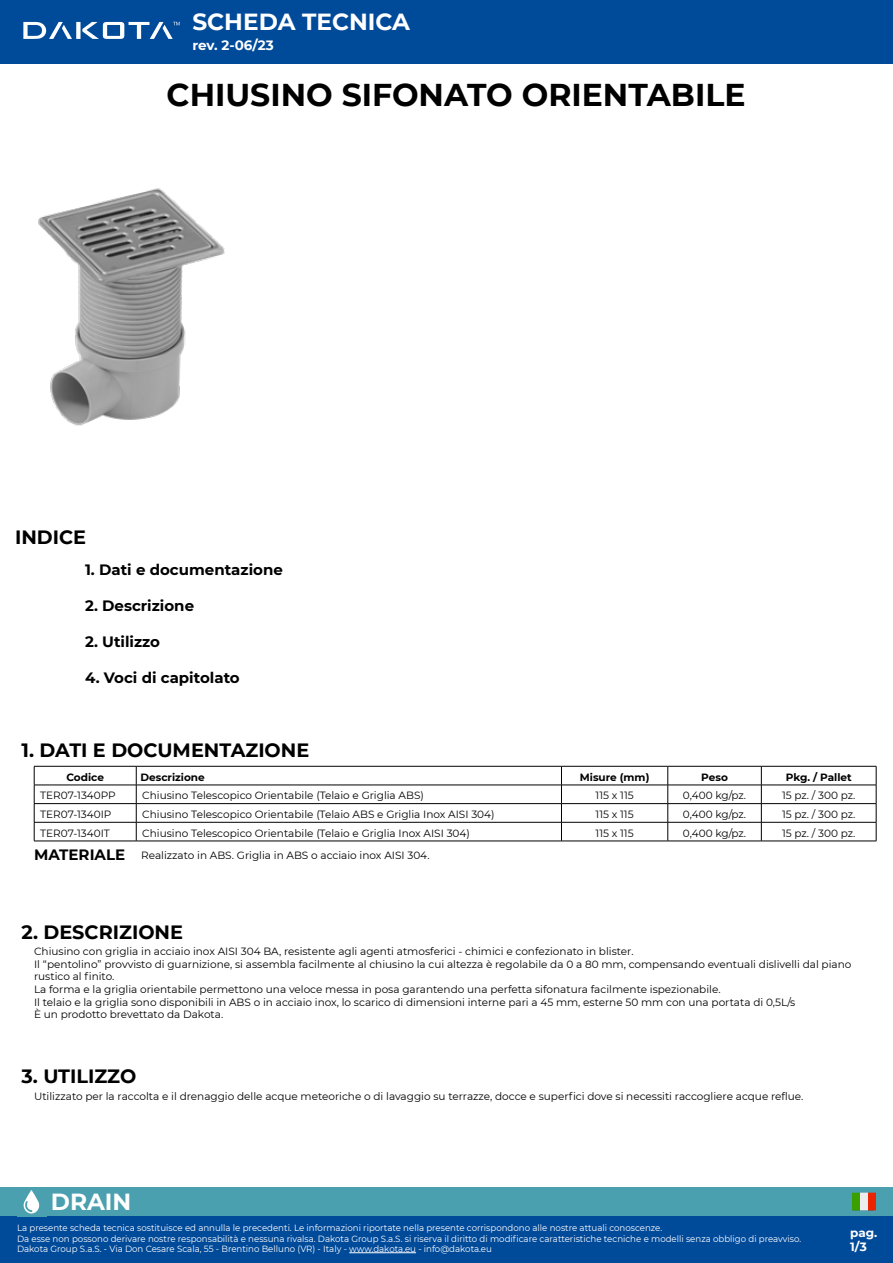
<style>
.page{position:relative;width:893px;height:1263px;background:#fff}
.page>*{position:absolute;margin:0;border:0;box-sizing:border-box;transform-origin:0 0}
.t1{font:700 31.5px "Montserrat";color:#000}
.t2{font:700 23.25px "Montserrat";color:#fff}
.t3{font:700 19.2px "Montserrat";color:#000}
.t4{font:700 15px "Montserrat";color:#000}
.t5{font:700 13.5px "Montserrat";letter-spacing:-.005em;color:#fff}
.t6{font:700 12px/14.4px "Montserrat";color:#fff}
.t7{font:10.5px/12.6px "Montserrat";color:#000}
.t8{font:700 10.5px "Montserrat";color:#000}
.t9{font:9px/10.5px "Montserrat";color:#fff;scale:.96 1}
.s1{font-weight:700;font-size:15px}
</style>
<div class="page">
<div style="left:0;top:0;width:893px;height:64px;background:#004a9a"></div>
<div style="left:0;top:1216px;width:893px;height:47px;background:#004a9a"></div>
<div style="left:0;top:1187px;width:893px;height:29px;background:#4aa0af"></div>
<svg style="left:24px;top:1190px;width:15px;height:23px"></svg>
<svg style="left:852px;top:1193px;width:24px;height:17px"></svg>
<hr style="left:349px;top:1252px;width:67px;height:1px;background:#fff">
<div style="left:76px;top:22px;width:5px;height:17px;background:#fff"></div>
<svg style="left:23px;top:22px;width:49px;height:17px"></svg>
<svg style="left:82px;top:22px;width:98px;height:17px"></svg>
<img style="left:38px;top:188px;width:187px;height:238px">
<hr style="left:34px;top:766px;width:102px;height:1px;background:#000">
<hr style="left:136px;top:766px;width:425px;height:1px;background:#000">
<hr style="left:561px;top:766px;width:107px;height:1px;background:#000">
<hr style="left:668px;top:766px;width:93px;height:1px;background:#000">
<hr style="left:761px;top:766px;width:115px;height:1px;background:#000">
<hr style="left:34px;top:785px;width:102px;height:1px;background:#000">
<hr style="left:136px;top:785px;width:425px;height:1px;background:#000">
<hr style="left:561px;top:785px;width:107px;height:1px;background:#000">
<hr style="left:668px;top:785px;width:93px;height:1px;background:#000">
<hr style="left:761px;top:785px;width:115px;height:1px;background:#000">
<hr style="left:34px;top:803px;width:102px;height:1px;background:#000">
<hr style="left:136px;top:803px;width:425px;height:1px;background:#000">
<hr style="left:561px;top:803px;width:107px;height:1px;background:#000">
<hr style="left:668px;top:803px;width:93px;height:1px;background:#000">
<hr style="left:761px;top:803px;width:115px;height:1px;background:#000">
<hr style="left:34px;top:822px;width:102px;height:1px;background:#000">
<svg style="left:34px;top:766px;width:1px;height:75px"></svg>
<hr style="left:136px;top:822px;width:425px;height:1px;background:#000">
<svg style="left:136px;top:766px;width:1px;height:75px"></svg>
<hr style="left:561px;top:822px;width:107px;height:1px;background:#000">
<svg style="left:561px;top:766px;width:1px;height:75px"></svg>
<hr style="left:668px;top:822px;width:93px;height:1px;background:#000">
<svg style="left:667px;top:766px;width:1px;height:75px"></svg>
<hr style="left:761px;top:822px;width:115px;height:1px;background:#000">
<svg style="left:761px;top:766px;width:1px;height:75px"></svg>
<svg style="left:876px;top:766px;width:1px;height:75px"></svg>
<hr style="left:34px;top:841px;width:102px;height:1px;background:#000">
<hr style="left:136px;top:841px;width:425px;height:1px;background:#000">
<hr style="left:561px;top:841px;width:107px;height:1px;background:#000">
<hr style="left:668px;top:841px;width:93px;height:1px;background:#000">
<hr style="left:761px;top:841px;width:115px;height:1px;background:#000">
<h2 class="t2" style="left:192px;top:5px;width:219px">SCHEDA TECNICA</h2>
<p class="t5" style="left:192px;top:35px;width:83px">rev. 2-06/23</p>
<h1 class="t1" style="left:167px;top:72px;width:580px">CHIUSINO SIFONATO ORIENTABILE</h1>
<h3 class="t3" style="left:15px;top:523px;width:73px">INDICE</h3>
<h3 class="t4" style="left:85px;top:559px;width:199px">1. Dati e documentazione</h3>
<h3 class="t4" style="left:85px;top:595px;width:111px">2. Descrizione</h3>
<h3 class="t4" style="left:85px;top:631px;width:77px">2. Utilizzo</h3>
<h3 class="t4" style="left:85px;top:667px;width:156px">4. Voci di capitolato</h3>
<h3 class="t3" style="left:22px;top:736px;width:289px">1. DATI E DOCUMENTAZIONE</h3>
<p class="t8" style="left:66px;top:769px;width:39px">Codice</p>
<p class="t8" style="left:141px;top:769px;width:66px">Descrizione</p>
<p class="t8" style="left:580px;top:769px;width:71px">Misure (mm)</p>
<p class="t8" style="left:701px;top:769px;width:28px">Peso</p>
<p class="t8" style="left:786px;top:769px;width:68px">Pkg. / Pallet</p>
<p class="t7" style="left:40px;top:789px;width:77px">TER07-1340PP</p>
<p class="t7" style="left:142px;top:789px;width:283px">Chiusino Telescopico Orientabile (Telaio e Griglia ABS)</p>
<p class="t7" style="left:596px;top:789px;width:40px">115 x 115</p>
<p class="t7" style="left:683px;top:789px;width:65px">0,400 kg/pz.</p>
<p class="t7" style="left:782px;top:789px;width:75px">15 pz. / 300 pz.</p>
<p class="t7" style="left:40px;top:808px;width:73px">TER07-1340IP</p>
<p class="t7" style="left:142px;top:808px;width:354px">Chiusino Telescopico Orientabile (Telaio ABS e Griglia Inox AISI 304)</p>
<p class="t7" style="left:596px;top:808px;width:40px">115 x 115</p>
<p class="t7" style="left:683px;top:808px;width:65px">0,400 kg/pz.</p>
<p class="t7" style="left:782px;top:808px;width:75px">15 pz. / 300 pz.</p>
<p class="t7" style="left:40px;top:826px;width:71px">TER07-1340IT</p>
<p class="t7" style="left:142px;top:826px;width:329px">Chiusino Telescopico Orientabile (Telaio e Griglia Inox AISI 304)</p>
<p class="t7" style="left:596px;top:826px;width:40px">115 x 115</p>
<p class="t7" style="left:683px;top:826px;width:65px">0,400 kg/pz.</p>
<p class="t7" style="left:782px;top:826px;width:75px">15 pz. / 300 pz.</p>
<p class="t7" style="left:34px;top:849px;width:397px"><span class="s1">MATERIALE</span> Realizzato in ABS. Griglia in ABS o acciaio inox AISI 304.</p>
<h3 class="t3" style="left:21px;top:918px;width:163px">2. DESCRIZIONE</h3>
<p class="t7" style="left:34px;top:945px;width:819px">Chiusino con griglia in acciaio inox AISI 304 BA, resistente agli agenti atmosferici - chimici e confezionato in blister.<br>Il “pentolino” provvisto di guarnizione, si assembla facilmente al chiusino la cui altezza è regolabile da 0 a 80 mm, compensando eventuali dislivelli dal piano rustico al finito.<br>La forma e la griglia orientabile permettono una veloce messa in posa garantendo una perfetta sifonatura facilmente ispezionabile.<br>Il telaio e la griglia sono disponibili in ABS o in acciaio inox, lo scarico di dimensioni interne pari a 45 mm, esterne 50 mm con una portata di 0,5L/s<br>È un prodotto brevettato da Dakota.</p>
<h3 class="t3" style="left:21px;top:1062px;width:116px">3. UTILIZZO</h3>
<p class="t7" style="left:34px;top:1089px;width:771px">Utilizzato per la raccolta e il drenaggio delle acque meteoriche o di lavaggio su terrazze, docce e superfici dove si necessiti raccogliere acque reflue.</p>
<h2 class="t2" style="left:51px;top:1184px;width:82px">DRAIN</h2>
<p class="t9" style="left:17px;top:1222px;width:818px">La presente scheda tecnica sostituisce ed annulla le precedenti. Le informazioni riportate nella presente corrispondono alle nostre attuali conoscenze.<br>Da esse non possono derivare nostre responsabilità e nessuna rivalsa. Dakota Group S.a.S. si riserva il diritto di modificare caratteristiche tecniche e modelli senza obbligo di preavviso.<br>Dakota Group S.a.S. - Via Don Cesare Scala, 55 - Brentino Belluno (VR) - Italy - www.dakota.eu - info@dakota.eu</p>
<p class="t6" style="left:850px;top:1225px;width:29px">pag.<br>1/3</p>
</div>
